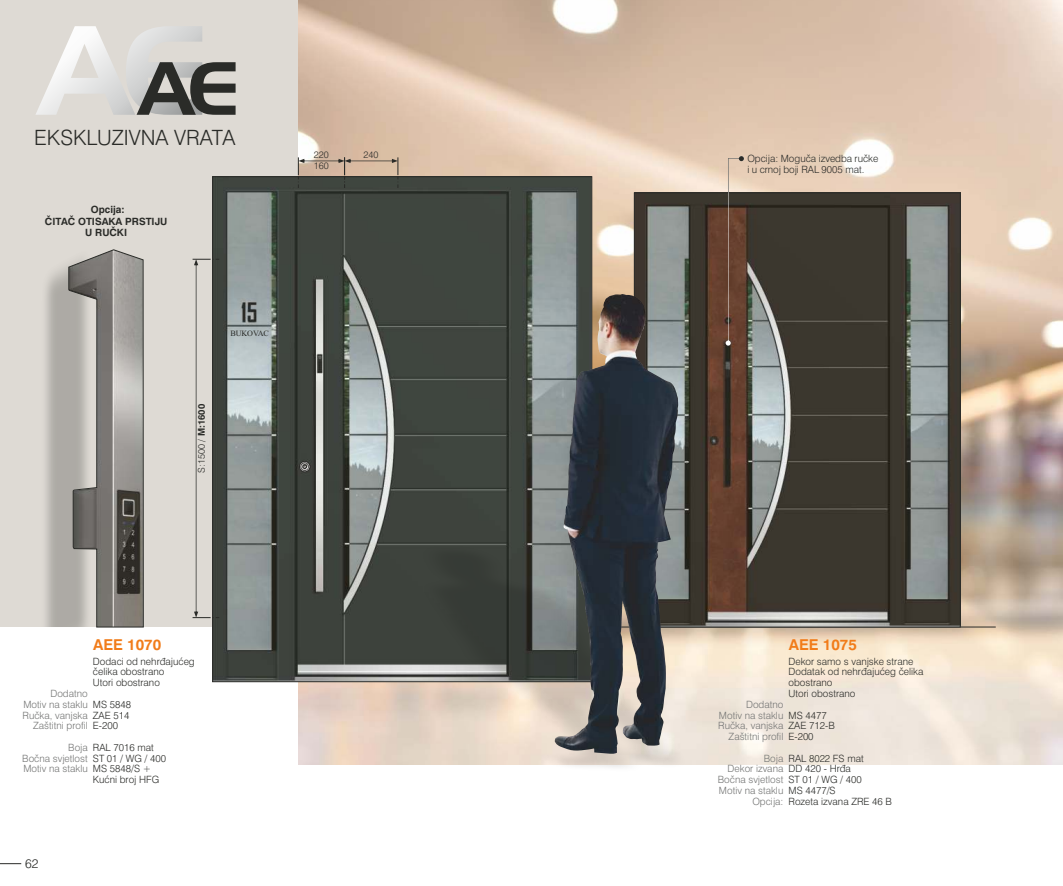
<style>
.page{position:relative;width:1063px;height:886px;background:#fff}
.page>*{position:absolute;margin:0;border:0;box-sizing:border-box;transform-origin:0 0}
.t1{font:300 21px "Swiss 721 BT";color:#2a2b28}
.t2{font:700 15px "Swiss 721 BT";color:#f17c1a}
.t3{font:300 12.5px "Swiss 721 BT";color:#2a2b28}
.t4{font:300 10px/10.8px "Swiss 721 BT";color:#2a2b28}
.t5{font:300 10px/10.8px "Swiss 721 BT";color:#737473;text-align:right}
.t6{font:700 10px/11.4px "Swiss 721 BT";color:#2a2b28;text-align:center}
.t7{font:300 9.38px/11.2px "Swiss 721 BT";color:#2a2b28}
.t8{font:8.12px "Times New Roman";letter-spacing:-.01em;color:#2a2b28}
.s1{font-weight:700}
</style>
<div class="page">
<div style="left:0;top:0;width:298px;height:627px;background:#dedad4"></div>
<img style="left:298px;top:0;width:765px;height:765px">
<img style="left:214px;top:179px;width:376px;height:501px">
<svg style="left:299px;top:461px;width:11px;height:11px"></svg>
<div style="left:299px;top:461px;width:11px;height:11px;border:1px solid #2a2b28;border-radius:50%"></div>
<hr style="left:599px;top:627px;width:397px;height:1px;background:#2a2b28">
<img style="left:636px;top:195px;width:322px;height:430px">
<svg style="left:726px;top:156px;width:18px;height:190px;background:#7e5f4e"></svg>
<svg style="left:0;top:863px;width:21px;height:1px"></svg>
<svg style="left:298px;top:157px;width:101px;height:31px;background:#928575"></svg>
<svg style="left:193px;top:259px;width:26px;height:359px;background:#b4b2ac"></svg>
<img style="left:357px;top:544px;width:366px;height:223px">
<img style="left:594px;top:600px;width:59px;height:154px">
<svg style="left:35px;top:26px;width:201px;height:89px;background:#c2c0bd"></svg>
<img style="left:41px;top:243px;width:52px;height:384px">
<svg style="left:69px;top:249px;width:75px;height:378px;background:#94918c"></svg>
<p class="t1" style="left:34px;top:129px;width:203px">EKSKLUZIVNA VRATA</p>
<p class="t6" style="left:45px;top:205px;width:124px">Opcija:<br>ČITAČ OTISAKA PRSTIJU<br>U RUČKI</p>
<p class="t8" style="left:230px;top:330px;width:40px">BUKOVAC</p>
<p class="t7" style="left:197px;top:472px;width:70px;rotate:-90deg">S:1500 / <span class="s1">M:1600</span></p>
<p class="t7" style="left:314px;top:150px;width:17px">220<br>160</p>
<p class="t7" style="left:364px;top:150px;width:16px">240</p>
<p class="t2" style="left:93px;top:639px;width:70px">AEE 1070</p>
<p class="t4" style="left:93px;top:656px;width:103px">Dodaci od nehrđajućeg čelika obostrano<br>Utori obostrano</p>
<p class="t4" style="left:93px;top:700px;width:40px">MS 5848<br>ZAE 514<br>E-200</p>
<p class="t4" style="left:93px;top:743px;width:75px">RAL 7016 mat<br>ST 01 / WG / 400<br>MS 5848/S +<br>Kućni broj HFG</p>
<p class="t5" style="left:23px;top:689px;width:67px">Dodatno<br>Motiv na staklu<br>Ručka, vanjska<br>Zaštitni profil</p>
<p class="t5" style="left:22px;top:743px;width:67px;text-align:justify;text-indent:46px">Boja Bočna svjetlost Motiv na staklu</p>
<p class="t3" style="left:25px;top:858px;width:15px">62</p>
<p class="t4" style="left:747px;top:154px;width:133px">Opcija: Moguča izvedba ručke i u crnoj boji RAL 9005 mat.</p>
<p class="t2" style="left:789px;top:639px;width:70px">AEE 1075</p>
<p class="t4" style="left:789px;top:656px;width:136px">Dekor samo s vanjske strane<br>Dodatak od nehrđajućeg čelika obostrano<br>Utori obostrano</p>
<p class="t4" style="left:789px;top:710px;width:48px">MS 4477<br>ZAE 712-B<br>E-200</p>
<p class="t4" style="left:789px;top:754px;width:105px">RAL 8022 FS mat<br>DD 420 - Hrđa<br>ST 01 / WG / 400<br>MS 4477/S<br>Rozeta izvana ZRE 46 B</p>
<p class="t5" style="left:718px;top:700px;width:67px">Dodatno<br>Motiv na staklu<br>Ručka, vanjska<br>Zaštitni profil</p>
<p class="t5" style="left:718px;top:754px;width:67px">Boja<br>Dekor izvana<br>Bočna svjetlost<br>Motiv na staklu<br>Opcija:</p>
</div>
